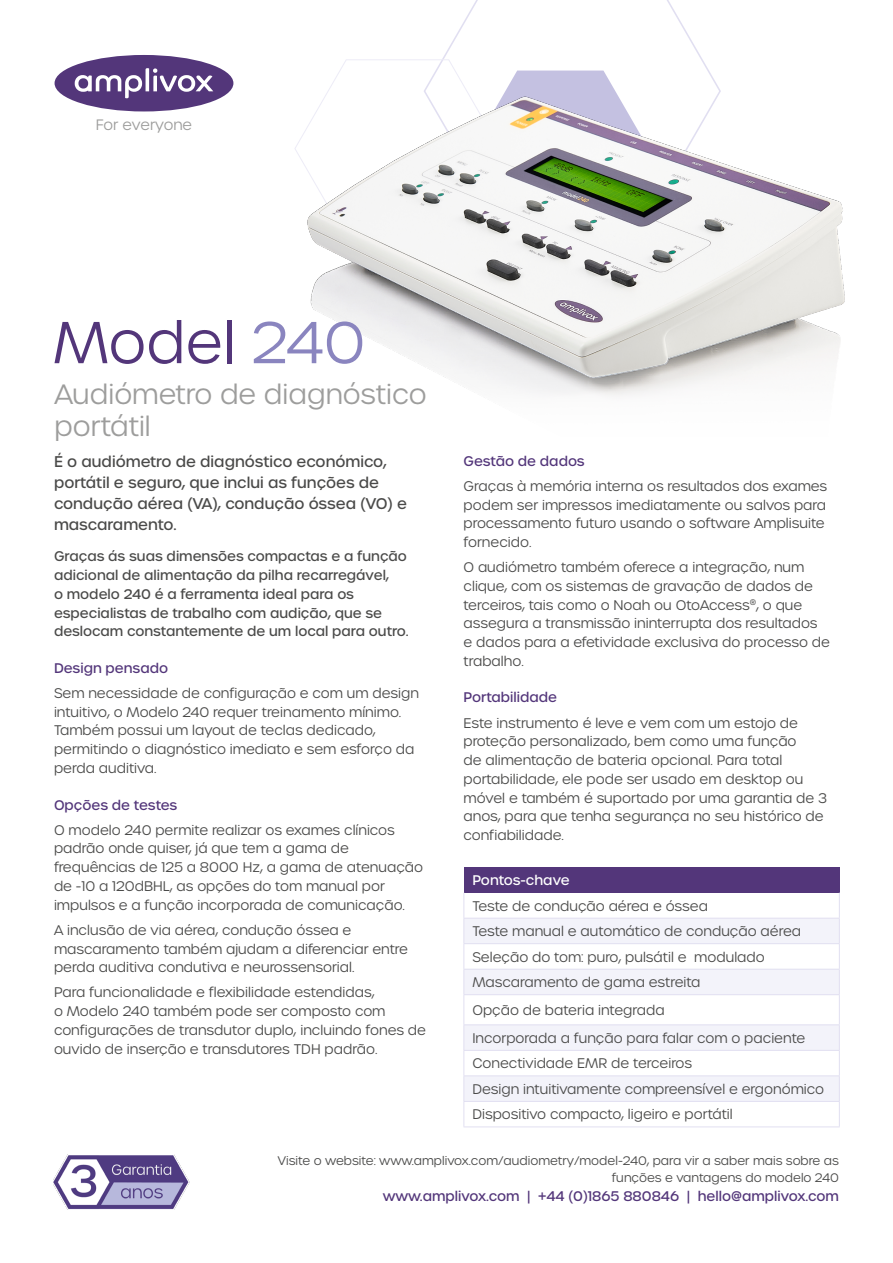
<style>
.page{position:relative;width:893px;height:1263px;background:#fff}
.page>*{position:absolute;margin:0;border:0;box-sizing:border-box;transform-origin:0 0}
.t1{font:300 57px "Urbane";color:#53367a}
.t2{font:300 27px/31.5px "Urbane";color:#9d9d9c}
.t3{font:500 15px/21px "Urbane";color:#4a4a49}
.t4{font:300 14.55px "Urbane";color:#9d9d9c}
.t5{font:300 13.5px/18.8px "Urbane";color:#4a4a49}
.t6{font:500 13.5px/18.8px "Urbane";color:#4a4a49}
.t7{font:500 13.5px "Urbane";color:#53367a}
.t8{font:500 13.5px "Urbane";letter-spacing:-.01em;color:#fff}
.t9{font:300 12px/16.5px "Urbane";color:#4a4a49;text-align:right}
.s1{color:#8a85bf}
</style>
<div class="page">
<img style="left:186px;top:0;width:659px;height:396px">
<div style="left:55px;top:55px;width:178px;height:56px;background:#53367a;border-radius:50%"></div>
<svg style="left:75px;top:68px;width:138px;height:30px"></svg>
<div style="left:464px;top:867px;width:375px;height:26px;background:#53367a"></div>
<svg style="left:464px;top:919px;width:375px;height:182px;fill:#f3f3fa"></svg>
<hr style="left:463px;top:918px;width:377px;height:1px;background:#e1dff1">
<hr style="left:463px;top:943px;width:377px;height:1px;background:#e1dff1">
<hr style="left:463px;top:969px;width:377px;height:1px;background:#e1dff1">
<hr style="left:463px;top:994px;width:377px;height:1px;background:#e1dff1">
<hr style="left:463px;top:1024px;width:377px;height:1px;background:#e1dff1">
<hr style="left:463px;top:1050px;width:377px;height:1px;background:#e1dff1">
<hr style="left:463px;top:1075px;width:377px;height:1px;background:#e1dff1">
<hr style="left:463px;top:1101px;width:377px;height:1px;background:#e1dff1">
<hr style="left:463px;top:1126px;width:377px;height:1px;background:#e1dff1">
<svg style="left:463px;top:893px;width:1px;height:233px"></svg>
<svg style="left:839px;top:893px;width:1px;height:233px"></svg>
<img style="left:53px;top:1154px;width:137px;height:55px">
<p class="t4" style="left:96px;top:116px;width:98px">For everyone</p>
<h1 class="t1" style="left:53px;top:306px;width:314px">Model <span class="s1">240</span></h1>
<h2 class="t2" style="left:54px;top:379px;width:374px">Audiómetro de diagnóstico portátil</h2>
<p class="t3" style="left:54px;top:451px;width:354px">É o audiómetro de diagnóstico económico, portátil e seguro, que inclui as funções de condução aérea (VA), condução óssea (VO) e mascaramento.</p>
<p class="t6" style="left:54px;top:547px;width:356px">Graças ás suas dimensões compactas e a função adicional de alimentação da pilha recarregável,<br>o modelo 240 é a ferramenta ideal para os especialistas de trabalho com audição, que se deslocam constantemente de um local para outro.</p>
<p class="t7" style="left:54px;top:659px;width:116px">Design pensado</p>
<p class="t5" style="left:54px;top:684px;width:367px">Sem necessidade de configuração e com um design intuitivo, o Modelo 240 requer treinamento mínimo.<br>Também possui um layout de teclas dedicado, permitindo o diagnóstico imediato e sem esforço da perda auditiva.</p>
<p class="t7" style="left:54px;top:796px;width:125px">Opções de testes</p>
<p class="t5" style="left:54px;top:820px;width:371px">O modelo 240 permite realizar os exames clínicos padrão onde quiser, já que tem a gama de frequências de 125 a 8000 Hz, a gama de atenuação de -10 a 120dBHL, as opções do tom manual por impulsos e a função incorporada de comunicação.</p>
<p class="t5" style="left:54px;top:920px;width:355px">A inclusão de via aérea, condução óssea e mascaramento também ajudam a diferenciar entre perda auditiva condutiva e neurossensorial.</p>
<p class="t5" style="left:54px;top:983px;width:374px">Para funcionalidade e flexibilidade estendidas,<br>o Modelo 240 também pode ser composto com configurações de transdutor duplo, incluindo fones de ouvido de inserção e transdutores TDH padrão.</p>
<p class="t7" style="left:463px;top:452px;width:123px">Gestão de dados</p>
<p class="t5" style="left:463px;top:477px;width:365px">Graças à memória interna os resultados dos exames podem ser impressos imediatamente ou salvos para processamento futuro usando o software Amplisuite fornecido.</p>
<p class="t5" style="left:463px;top:558px;width:368px">O audiómetro também oferece a integração, num clique, com os sistemas de gravação de dados de terceiros, tais como o Noah ou OtoAccess<sup>®</sup>, o que assegura a transmissão ininterrupta dos resultados<br>e dados para a efetividade exclusiva do processo de trabalho.</p>
<p class="t7" style="left:463px;top:689px;width:95px">Portabilidade</p>
<p class="t5" style="left:463px;top:713px;width:365px">Este instrumento é leve e vem com um estojo de proteção personalizado, bem como uma função<br>de alimentação de bateria opcional. Para total portabilidade, ele pode ser usado em desktop ou móvel e também é suportado por uma garantia de 3 anos, para que tenha segurança no seu histórico de confiabilidade.</p>
<p class="t8" style="left:472px;top:871px;width:99px">Pontos-chave</p>
<p class="t5" style="left:472px;top:893px;width:330px;line-height:25.5px">Teste de condução aérea e óssea<br>Teste manual e automático de condução aérea Seleção do tom: puro, pulsátil e modulado Mascaramento de gama estreita</p>
<p class="t5" style="left:472px;top:996px;width:334px;line-height:27.8px">Opção de bateria integrada<br>Incorporada a função para falar com o paciente</p>
<p class="t5" style="left:472px;top:1051px;width:353px;line-height:25.5px">Conectividade EMR de terceiros<br>Design intuitivamente compreensível e ergonómico<br>Dispositivo compacto, ligeiro e portátil</p>
<p class="t9" style="left:278px;top:1153px;width:563px">Visite o website: www.amplivox.com/audiometry/model-240, para vir a saber mais sobre as funções e vantagens do modelo 240</p>
<p class="t7" style="left:383px;top:1187px;width:458px">www.amplivox.com | +44 (0)1865 880846 | hello@amplivox.com</p>
</div>
